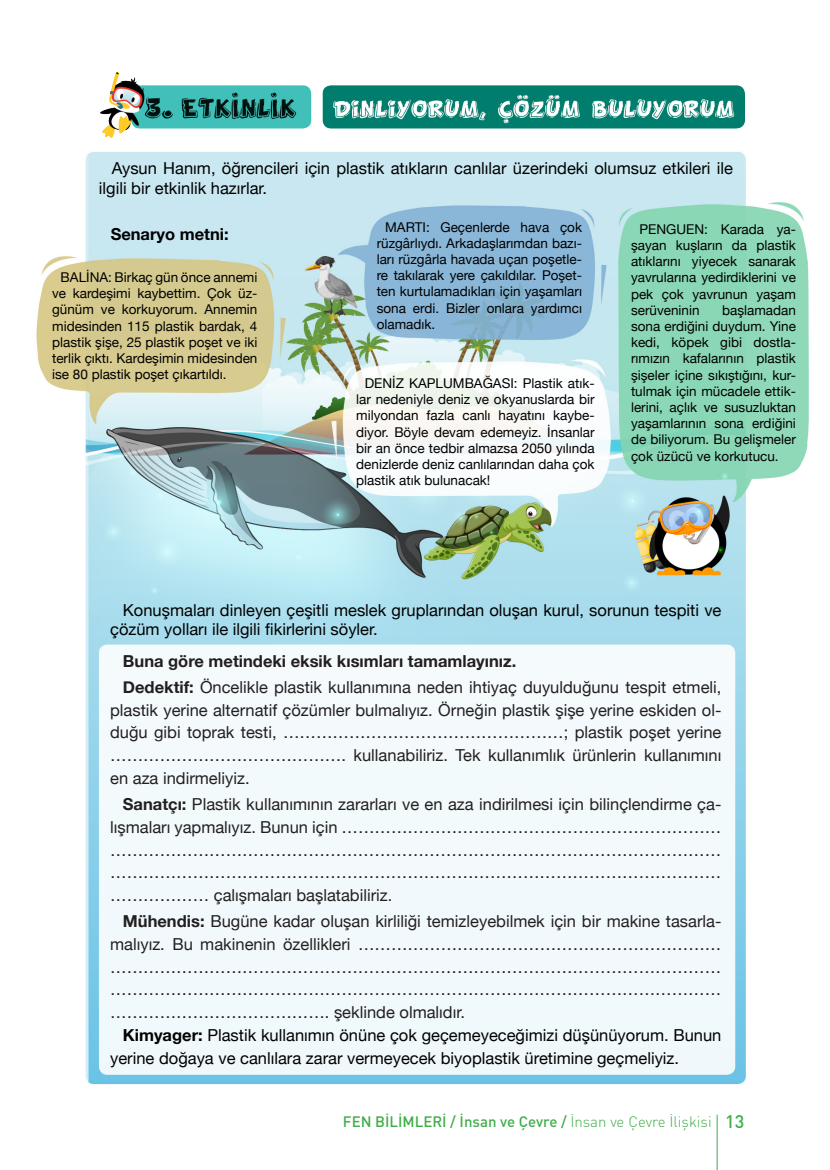
<style>
.page{position:relative;width:830px;height:1170px;background:#fff}
.page>*{position:absolute;margin:0;border:0;box-sizing:border-box;transform-origin:0 0}
.t1{font:16.5px/22.8px "Helvetica Neue";color:#231f20;text-align:justify}
.t2{font:16.5px/19.8px "Helvetica Neue";color:#000}
.t3{font:700 16.5px "Helvetica Neue";color:#231f20}
.t4{font:700 16.5px "Helvetica Neue";color:#000}
.t5{font:500 15px "DIN Pro";color:#40ae49}
.t6{font:13.5px/16.2px "Helvetica Neue";color:#000;text-align:justify}
.s1{font-weight:700}
.s2{font-weight:300}
.s3{font-size:18px}
</style>
<div class="page">
<img style="left:36px;top:90px;width:773px;height:1079px">
<img style="left:87px;top:72px;width:657px;height:65px">
<div style="left:99px;top:644px;width:635px;height:430px;background:#f2fafc;border-radius:9px"></div>
<hr style="left:716px;top:1114px;width:1px;height:55px;background:#40ae49">
<p class="t2" style="left:99px;top:159px;width:635px;text-indent:13px">Aysun Hanım, öğrencileri için plastik atıkların canlılar üzerindeki olumsuz etkileri ile ilgili bir etkinlik hazırlar.</p>
<p class="t4" style="left:111px;top:221px;width:119px">Senaryo metni:</p>
<p class="t6" style="left:52px;top:270px;width:207px;text-indent:9px">BALİNA: Birkaç gün önce annemi ve kardeşimi kaybettim. Çok üz&shy;günüm ve korkuyorum. Annemin midesinden 115 plastik bardak, 4 plastik şişe, 25 plastik poşet ve iki terlik çıktı. Kardeşimin midesinden ise 80 plastik poşet çıkartıldı.</p>
<p class="t6" style="left:376px;top:219px;width:207px;text-indent:9px">MARTI: Geçenlerde hava çok rüzgârlıydı. Arkadaşlarımdan bazı&shy;ları rüzgârla havada uçan poşetle&shy;re takılarak yere çakıldılar. Poşet&shy;ten kurtulamadıkları için yaşamları sona erdi. Bizler onlara yardımcı olamadık.</p>
<p class="t6" style="left:356px;top:376px;width:240px;text-indent:9px">DENİZ KAPLUMBAĞASI: Plastik atık&shy;lar nedeniyle deniz ve okyanuslarda bir milyondan fazla canlı hayatını kaybe&shy;diyor. Böyle devam edemeyiz. İnsanlar bir an önce tedbir almazsa 2050 yılında denizlerde deniz canlılarından daha çok plastik atık bulunacak!</p>
<p class="t6" style="left:630px;top:221px;width:166px;text-indent:9px">PENGUEN: Karada ya&shy;şayan kuşların da plastik atıklarını yiyecek sanarak yavrularına yedirdiklerini ve pek çok yavrunun yaşam serüveninin</p>
<p class="t6" style="left:630px;top:302px;width:166px;text-indent:91px">başlamadan sona erdiğini duydum. Yine kedi, köpek gibi dostla&shy;rımızın kafalarının plastik şişeler içine sıkıştığını, kur&shy;tulmak için mücadele ettik&shy;lerini, açlık ve susuzluktan yaşamlarının sona erdiğini de biliyorum. Bu gelişmeler çok üzücü ve korkutucu.</p>
<p class="t2" style="left:110px;top:600px;width:612px;text-indent:13px">Konuşmaları dinleyen çeşitli meslek gruplarından oluşan kurul, sorunun tespiti ve çözüm yolları ile ilgili fikirlerini söyler.</p>
<p class="t3" style="left:123px;top:648px;width:395px">Buna göre metindeki eksik kısımları tamamlayınız.</p>
<p class="t1" style="left:110px;top:676px;width:612px;text-indent:13px"><span class="s1">Dedektif:</span> Öncelikle plastik kullanımına neden ihtiyaç duyulduğunu tespit etmeli, plastik yerine alternatif çözümler bulmalıyız. Örneğin plastik şişe yerine eskiden ol&shy;duğu gibi toprak testi, ……………………………………………; plastik poşet yerine ……………………………………. kullanabiliriz. Tek kullanımlık ürünlerin kullanımını en aza indirmeliyiz.</p>
<p class="t1" style="left:110px;top:793px;width:612px;text-indent:13px"><span class="s1">Sanatçı:</span> Plastik kullanımının zararları ve en aza indirilmesi için bilinçlendirme ça&shy;lışmaları yapmalıyız. Bunun için …………………………………………………………… ………………………………………………………………………………………………… ………………………………………………………………………………………………… ……………… çalışmaları başlatabiliriz.</p>
<p class="t1" style="left:110px;top:910px;width:612px;text-indent:13px"><span class="s1">Mühendis:</span> Bugüne kadar oluşan kirliliği temizleyebilmek için bir makine tasarla&shy;malıyız. Bu makinenin özellikleri ………………………………………………………… ………………………………………………………………………………………………… ………………………………………………………………………………………………… …………………………………. şeklinde olmalıdır.</p>
<p class="t2" style="left:110px;top:1024px;width:612px;line-height:22.8px;text-indent:13px"><span class="s1">Kimyager:</span> Plastik kullanımın önüne çok geçemeyeceğimizi düşünüyorum. Bunun yerine doğaya ve canlılara zarar vermeyecek biyoplastik üretimine geçmeliyiz.</p>
<p class="t5" style="left:343px;top:1111px;width:403px">FEN BİLİMLERİ / İnsan ve Çevre / <span class="s2">İnsan ve Çevre İlişkisi</span> <span class="s3">13</span></p>
</div>
